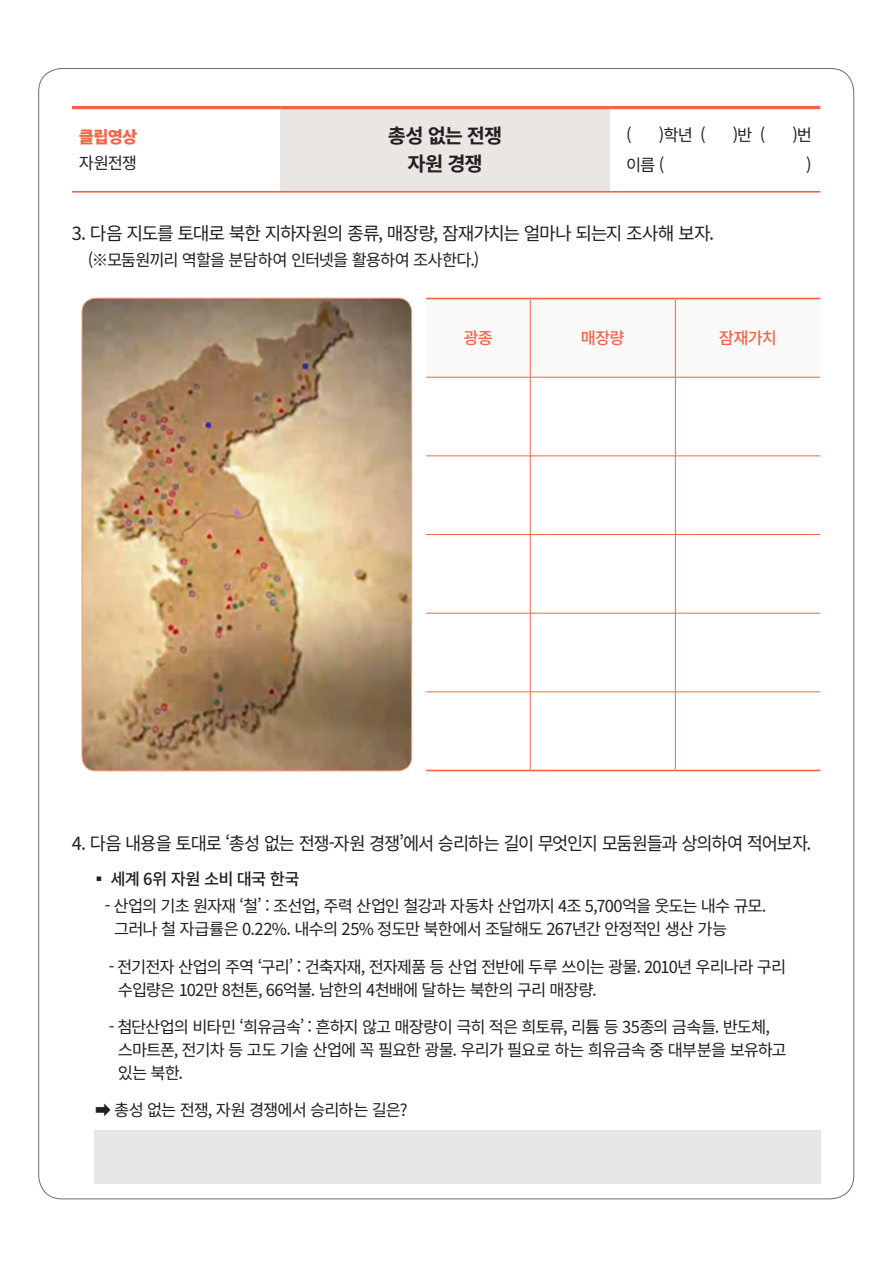
<style>
.page{position:relative;width:893px;height:1263px;background:#fff}
.page>*{position:absolute;margin:0;border:0;box-sizing:border-box;transform-origin:0 0}
.t1{font:700 19.8px/28px "Noto Sans CJ Kkr";letter-spacing:-.055em;color:#231f20;text-align:center}
.t2{font:18.15px "Noto Sans CJ Kkr";letter-spacing:-.065em;color:#231f20}
.t3{font:16.5px/23.1px "Noto Sans CJ Kkr";letter-spacing:-.06em;color:#231f20}
.t4{font:500 16.5px "Noto Sans CJ Kkr";letter-spacing:-.04em;color:#231f20}
.t5{font:500 16.5px "Noto Sans CJ Kkr";letter-spacing:-.045em;color:#f26648}
.t6{font:900 16.5px "Noto Sans CJ Kkr";color:#f26648}
.s1{font-family:"Typo S Si Gothic 110"}
</style>
<div class="page">
<div style="left:280px;top:108px;width:330px;height:84px;background:#eae6e3"></div>
<hr style="left:72px;top:191px;width:208px;height:2px;background:#f26648">
<hr style="left:280px;top:191px;width:330px;height:2px;background:#f26648">
<hr style="left:610px;top:191px;width:210px;height:2px;background:#f26648">
<hr style="left:72px;top:106px;width:208px;height:3px;background:#f26648">
<hr style="left:280px;top:106px;width:330px;height:3px;background:#f26648">
<hr style="left:610px;top:106px;width:210px;height:3px;background:#f26648">
<img style="left:82px;top:298px;width:330px;height:473px">
<svg style="left:426px;top:299px;width:394px;height:78px"></svg>
<hr style="left:426px;top:298px;width:104px;height:1px;background:#f26648">
<hr style="left:530px;top:298px;width:145px;height:1px;background:#f26648">
<hr style="left:675px;top:298px;width:145px;height:1px;background:#f26648">
<hr style="left:530px;top:299px;width:1px;height:78px;background:#f26648">
<hr style="left:426px;top:377px;width:104px;height:1px;background:#f26648">
<hr style="left:530px;top:377px;width:145px;height:1px;background:#f26648">
<hr style="left:530px;top:377px;width:1px;height:79px;background:#f26648">
<hr style="left:675px;top:377px;width:145px;height:1px;background:#f26648">
<hr style="left:426px;top:456px;width:104px;height:1px;background:#f26648">
<hr style="left:530px;top:456px;width:145px;height:1px;background:#f26648">
<hr style="left:530px;top:456px;width:1px;height:78px;background:#f26648">
<hr style="left:675px;top:456px;width:145px;height:1px;background:#f26648">
<hr style="left:426px;top:534px;width:104px;height:1px;background:#f26648">
<hr style="left:530px;top:534px;width:145px;height:1px;background:#f26648">
<hr style="left:530px;top:535px;width:1px;height:78px;background:#f26648">
<hr style="left:675px;top:534px;width:145px;height:1px;background:#f26648">
<hr style="left:530px;top:613px;width:1px;height:79px;background:#f26648">
<hr style="left:426px;top:692px;width:104px;height:1px;background:#f26648">
<hr style="left:530px;top:692px;width:145px;height:1px;background:#f26648">
<hr style="left:530px;top:692px;width:1px;height:78px;background:#f26648">
<hr style="left:675px;top:692px;width:145px;height:1px;background:#f26648">
<hr style="left:426px;top:613px;width:104px;height:1px;background:#f26648">
<hr style="left:530px;top:613px;width:145px;height:1px;background:#f26648">
<hr style="left:675px;top:613px;width:145px;height:1px;background:#f26648">
<hr style="left:675px;top:299px;width:1px;height:78px;background:#f26648">
<hr style="left:675px;top:377px;width:1px;height:79px;background:#f26648">
<hr style="left:675px;top:456px;width:1px;height:78px;background:#f26648">
<hr style="left:675px;top:535px;width:1px;height:78px;background:#f26648">
<hr style="left:675px;top:613px;width:1px;height:79px;background:#f26648">
<hr style="left:675px;top:692px;width:1px;height:78px;background:#f26648">
<hr style="left:426px;top:770px;width:104px;height:1px;background:#f26648">
<hr style="left:530px;top:770px;width:145px;height:1px;background:#f26648">
<hr style="left:675px;top:770px;width:145px;height:1px;background:#f26648">
<div style="left:94px;top:1130px;width:726px;height:53px;background:#e6e7e9"></div>
<p class="t6" style="left:79px;top:127px;width:60px">클립영상</p>
<p class="t3" style="left:79px;top:152px;width:60px">자원전쟁</p>
<p class="t1" style="left:388px;top:122px;width:116px">총성 없는 전쟁 자원 경쟁</p>
<p class="t3" style="left:626px;top:124px;width:7px">(</p>
<p class="t3" style="left:659px;top:124px;width:48px">)학년 (</p>
<p class="t3" style="left:733px;top:124px;width:34px">)반 (</p>
<p class="t3" style="left:792px;top:124px;width:21px">)번</p>
<p class="t3" style="left:626px;top:154px;width:40px">이름 (</p>
<p class="t3" style="left:806px;top:154px;width:7px">)</p>
<p class="t2" style="left:72px;top:223px;width:644px">3. 다음 지도를 토대로 북한 지하자원의 종류, 매장량, 잠재가치는 얼마나 되는지 조사해 보자.</p>
<p class="t3" style="left:88px;top:249px;width:393px">(※모둠원끼리 역할을 분담하여 인터넷을 활용하여 조사한다.)</p>
<p class="t5" style="left:463px;top:329px;width:31px">광종</p>
<p class="t5" style="left:581px;top:329px;width:46px">매장량</p>
<p class="t5" style="left:719px;top:329px;width:59px">잠재가치</p>
<p class="t2" style="left:72px;top:833px;width:741px">4. 다음 내용을 토대로 ‘총성 없는 전쟁-자원 경쟁’에서 승리하는 길이 무엇인지 모둠원들과 상의하여 적어보자.</p>
<p class="t4" style="left:91px;top:869px;width:210px">▪ 세계 6위 자원 소비 대국 한국</p>
<p class="t3" style="left:114px;top:895px;width:654px;text-indent:-9px">- 산업의 기초 원자재 ‘철’ : 조선업, 주력 산업인 철강과 자동차 산업까지 4조 5,700억을 웃도는 내수 규모. 그러나 철 자급률은 0.22%. 내수의 25% 정도만 북한에서 조달해도 267년간 안정적인 생산 가능</p>
<p class="t3" style="left:118px;top:955px;width:670px;text-indent:-9px">- 전기전자 산업의 주역 ‘구리’ : 건축자재, 전자제품 등 산업 전반에 두루 쓰이는 광물. 2010년 우리나라 구리 수입량은 102만 8천톤, 66억불. 남한의 4천배에 달하는 북한의 구리 매장량.</p>
<p class="t3" style="left:118px;top:1015px;width:670px;text-indent:-9px">- 첨단산업의 비타민 ‘희유금속’ : 흔하지 않고 매장량이 극히 적은 희토류, 리튬 등 35종의 금속들. 반도체, 스마트폰, 전기차 등 고도 기술 산업에 꼭 필요한 광물. 우리가 필요로 하는 희유금속 중 대부분을 보유하고 있는 북한.</p>
<p class="t3" style="left:96px;top:1099px;width:313px"><span class="s1">➡</span> 총성 없는 전쟁, 자원 경쟁에서 승리하는 길은?</p>
</div>
